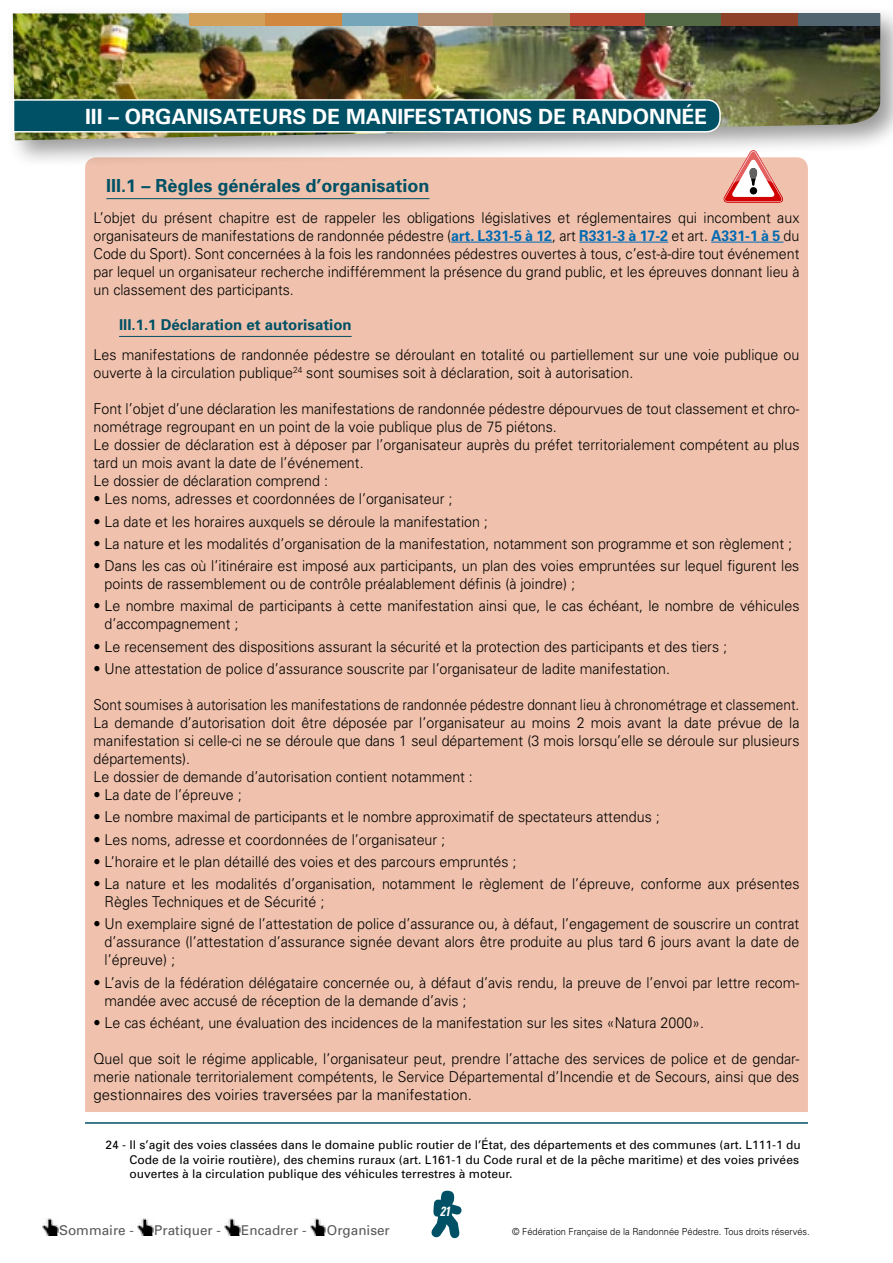
<style>
.page{position:relative;width:893px;height:1263px;background:#fff}
.page>*{position:absolute;margin:0;border:0;box-sizing:border-box;transform-origin:0 0}
.Titre_Niv_1{font:700 21px "Univers";color:#fff}
.Titre_Niv_2{font:700 18px "Univers";color:#005165}
.Règle_retrait_2_mm_G{font:300 15px/18px "Univers";color:#000;scale:.95 1}
.Règle_retrait_2_mm_G-2{font:300 15px "Univers";color:#000;scale:.91 1}
.Titre_Niv_3{font:700 15px "Univers";color:#005165}
.t1{font:13.5px "Univers";color:#58585a}
.t2{font:italic 700 condensed 13.35px "Univers";color:#fff;scale:.85 1}
.t3{font:12px/14.4px "Univers";color:#000}
.t4{font:300 9.75px "Univers";color:#000;scale:.95 1}
.s1{font-weight:700;color:#006ab3}
</style>
<div class="page">
<div style="left:85px;top:168px;width:723px;height:944px;background:#f0c2ad"></div>
<div style="left:5px;top:5px;width:888px;height:163px;background:#000;opacity:.4"></div>
<img style="left:13px;top:13px;width:867px;height:127px">
<div style="left:189px;top:13px;width:76px;height:13px;background:#d3a05a"></div>
<div style="left:417px;top:13px;width:76px;height:13px;background:#b38b6e"></div>
<div style="left:569px;top:13px;width:76px;height:13px;background:#b84530"></div>
<div style="left:645px;top:13px;width:76px;height:13px;background:#546945"></div>
<div style="left:341px;top:13px;width:76px;height:13px;background:#75a5b9"></div>
<div style="left:797px;top:13px;width:83px;height:13px;background:#516571"></div>
<div style="left:265px;top:13px;width:76px;height:13px;background:#d1873d"></div>
<div style="left:721px;top:13px;width:76px;height:13px;background:#8e4129"></div>
<div style="left:493px;top:13px;width:76px;height:13px;background:#9c8d5f"></div>
<svg style="left:12px;top:98px;width:709px;height:35px;background:#1d6271"></svg>
<svg style="left:431px;top:1191px;width:31px;height:47px"></svg>
<img style="left:43px;top:1218px;width:15px;height:17px">
<img style="left:138px;top:1218px;width:15px;height:17px">
<img style="left:225px;top:1218px;width:15px;height:17px">
<img style="left:310px;top:1218px;width:16px;height:17px">
<hr style="left:106px;top:198px;width:323px;height:1px;background:#005165">
<hr style="left:451px;top:242px;width:101px;height:1px;background:#006ab3">
<hr style="left:579px;top:242px;width:89px;height:1px;background:#006ab3">
<hr style="left:711px;top:242px;width:73px;height:1px;background:#006ab3">
<hr style="left:119px;top:336px;width:233px;height:1px;background:#005165">
<hr style="left:85px;top:1122px;width:723px;height:2px;background:#005165">
<svg style="left:722px;top:149px;width:62px;height:54px"></svg>
<p class="Titre_Niv_1" style="left:85px;top:103px;width:624px">III – ORGANISATEURS DE MANIFESTATIONS DE RANDONNÉE</p>
<p class="Titre_Niv_2" style="left:106px;top:174px;width:325px">III.1 – Règles générales d’organisation</p>
<p class="Règle_retrait_2_mm_G" style="left:94px;top:208px;width:745px;text-align:justify">L’objet du présent chapitre est de rappeler les obligations législatives et réglementaires qui incombent aux organisateurs de manifestations de randonnée pédestre (<span class="s1">art. L331-5 à 12</span>, art <span class="s1">R331-3 à 17-2</span> et art. <span class="s1">A331-1 à 5</span> du Code du Sport). Sont concernées à la fois les randonnées pédestres ouvertes à tous, c’est-à-dire tout événement par lequel un organisateur recherche indifféremment la présence du grand public, et les épreuves donnant lieu à un classement des participants.</p>
<p class="Titre_Niv_3" style="left:119px;top:315px;width:234px">III.1.1 Déclaration et autorisation</p>
<p class="Règle_retrait_2_mm_G" style="left:94px;top:346px;width:744px">Les manifestations de randonnée pédestre se déroulant en totalité ou partiellement sur une voie publique ou ouverte à la circulation publique<sup>24</sup> sont soumises soit à déclaration, soit à autorisation.</p>
<p class="Règle_retrait_2_mm_G" style="left:94px;top:400px;width:744px">Font l’objet d’une déclaration les manifestations de randonnée pédestre dépourvues de tout classement et chro&shy;nométrage regroupant en un point de la voie publique plus de 75 piétons.</p>
<p class="Règle_retrait_2_mm_G" style="left:94px;top:436px;width:745px">Le dossier de déclaration est à déposer par l’organisateur auprès du préfet territorialement compétent au plus tard un mois avant la date de l’événement.</p>
<p class="Règle_retrait_2_mm_G" style="left:94px;top:472px;width:248px">Le dossier de déclaration comprend :</p>
<p class="Règle_retrait_2_mm_G" style="left:94px;top:490px;width:379px">• Les noms, adresses et coordonnées de l’organisateur ;</p>
<p class="Règle_retrait_2_mm_G" style="left:94px;top:512px;width:417px">• La date et les horaires auxquels se déroule la manifestation ;</p>
<p class="Règle_retrait_2_mm_G" style="left:94px;top:534px;width:737px">• La nature et les modalités d’organisation de la manifestation, notamment son programme et son règlement ;</p>
<p class="Règle_retrait_2_mm_G" style="left:105px;top:556px;width:733px;text-indent:-11px">• Dans les cas où l’itinéraire est imposé aux participants, un plan des voies empruntées sur lequel figurent les points de rassemblement ou de contrôle préalablement définis (à joindre) ;</p>
<p class="Règle_retrait_2_mm_G" style="left:105px;top:597px;width:733px;text-indent:-11px">• Le nombre maximal de participants à cette manifestation ainsi que, le cas échéant, le nombre de véhicules d’accompagnement ;</p>
<p class="Règle_retrait_2_mm_G" style="left:94px;top:637px;width:668px">• Le recensement des dispositions assurant la sécurité et la protection des participants et des tiers ;</p>
<p class="Règle_retrait_2_mm_G" style="left:94px;top:659px;width:608px">• Une attestation de police d’assurance souscrite par l’organisateur de ladite manifestation.</p>
<p class="Règle_retrait_2_mm_G-2" style="left:94px;top:696px;width:777px">Sont soumises à autorisation les manifestations de randonnée pédestre donnant lieu à chronométrage et classement.</p>
<p class="Règle_retrait_2_mm_G" style="left:94px;top:713px;width:745px;text-align:justify">La demande d’autorisation doit être déposée par l’organisateur au moins 2 mois avant la date prévue de la manifestation si celle-ci ne se déroule que dans 1 seul département (3 mois lorsqu’elle se déroule sur plusieurs départements).</p>
<p class="Règle_retrait_2_mm_G" style="left:94px;top:767px;width:401px">Le dossier de demande d’autorisation contient notamment :</p>
<p class="Règle_retrait_2_mm_G" style="left:94px;top:785px;width:157px">• La date de l’épreuve ;</p>
<p class="Règle_retrait_2_mm_G" style="left:94px;top:807px;width:597px">• Le nombre maximal de participants et le nombre approximatif de spectateurs attendus ;</p>
<p class="Règle_retrait_2_mm_G" style="left:94px;top:830px;width:372px">• Les noms, adresse et coordonnées de l’organisateur ;</p>
<p class="Règle_retrait_2_mm_G" style="left:94px;top:852px;width:447px">• L’horaire et le plan détaillé des voies et des parcours empruntés ;</p>
<p class="Règle_retrait_2_mm_G" style="left:105px;top:874px;width:733px;text-indent:-11px">• La nature et les modalités d’organisation, notamment le règlement de l’épreuve, conforme aux présentes<br>Règles Techniques et de Sécurité ;</p>
<p class="Règle_retrait_2_mm_G" style="left:105px;top:914px;width:733px;text-align:justify;text-indent:-11px">• Un exemplaire signé de l’attestation de police d’assurance ou, à défaut, l’engagement de souscrire un contrat d’assurance (l’attestation d’assurance signée devant alors être produite au plus tard 6 jours avant la date de l’épreuve) ;</p>
<p class="Règle_retrait_2_mm_G" style="left:105px;top:973px;width:733px;text-indent:-11px">• L’avis de la fédération délégataire concernée ou, à défaut d’avis rendu, la preuve de l’envoi par lettre recom&shy;mandée avec accusé de réception de la demande d’avis ;</p>
<p class="Règle_retrait_2_mm_G" style="left:94px;top:1013px;width:644px">• Le cas échéant, une évaluation des incidences de la manifestation sur les sites «Natura 2000».</p>
<p class="Règle_retrait_2_mm_G" style="left:94px;top:1049px;width:744px;text-align:justify">Quel que soit le régime applicable, l’organisateur peut, prendre l’attache des services de police et de gendar&shy;merie nationale territorialement compétents, le Service Départemental d’Incendie et de Secours, ainsi que des gestionnaires des voiries traversées par la manifestation.</p>
<p class="t3" style="left:129px;top:1137px;width:673px;text-indent:-24px">24 - Il s’agit des voies classées dans le domaine public routier de l’État, des départements et des communes (art. L111-1 du<br>Code de la voirie routière), des chemins ruraux (art. L161-1 du Code rural et de la pêche maritime) et des voies privées ouvertes à la circulation publique des véhicules terrestres à moteur.</p>
<p class="t2" style="left:440px;top:1203px;width:13px">21</p>
<p class="t1" style="left:59px;top:1222px;width:77px">Sommaire -</p>
<p class="t1" style="left:154px;top:1222px;width:68px">Pratiquer -</p>
<p class="t1" style="left:241px;top:1222px;width:67px">Encadrer -</p>
<p class="t1" style="left:327px;top:1222px;width:65px">Organiser</p>
<p class="t4" style="left:512px;top:1225px;width:315px">© Fédération Française de la Randonnée Pédestre. Tous droits réservés.</p>
</div>
